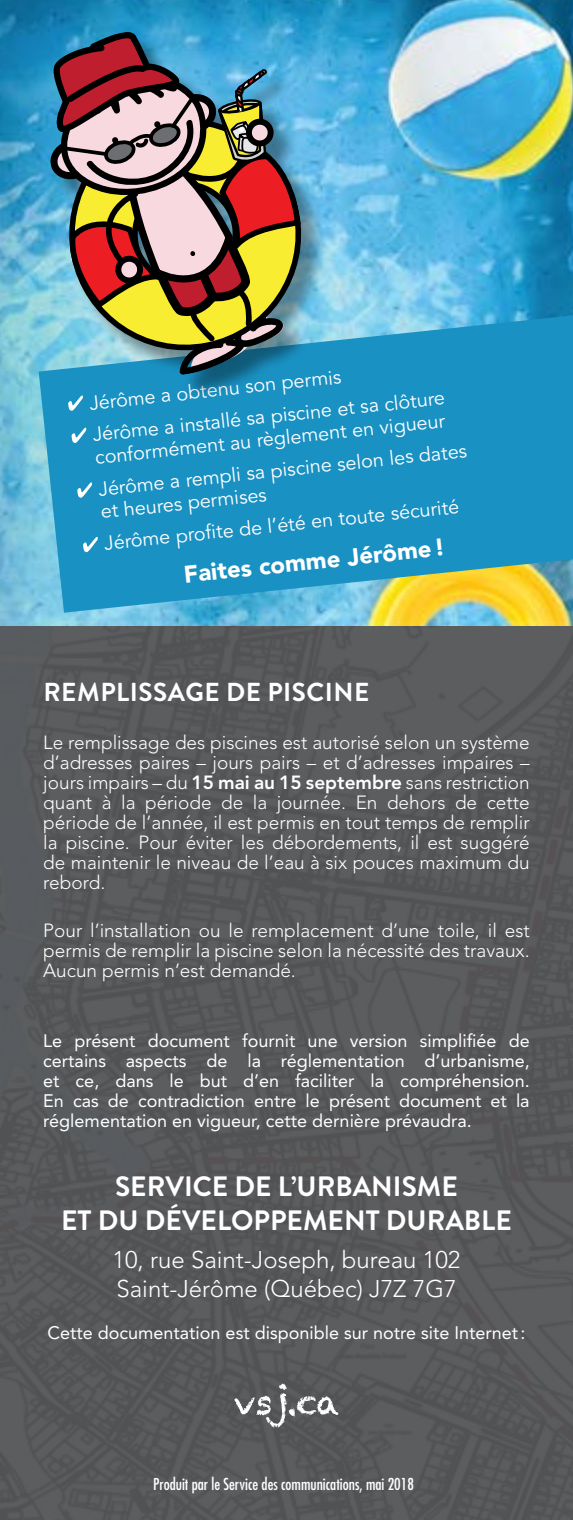
<style>
.page{position:relative;width:573px;height:1520px;background:#fff}
.page>*{position:absolute;margin:0;border:0;box-sizing:border-box;transform-origin:0 0}
.t1{font:700 28px "Brandon Grotesque";color:#fff}
.t2{font:700 26px "Brandon Grotesque";letter-spacing:.02em;color:#fff}
.t3{font:300 24px/28.8px "Avenir LT Std";color:#fff}
.t4{font:900 24px "Avenir LT Std";color:#fff}
.t5{font:19.8px/31.8px "Avenir LT Std";color:#fff}
.t6{font:300 19px/20px "Avenir LT Std";color:#fff;text-align:justify}
.t7{font:18px/20px "Avenir LT Std";color:#fff;text-align:justify}
.t8{font:condensed 16px "Futura";color:#fff}
.s1{font-weight:800}
</style>
<div class="page">
<img style="left:0;top:0;width:573px;height:621px">
<div style="left:0;top:621px;width:573px;height:898px;background:#585a5c"></div>
<svg style="left:234px;top:1383px;width:104px;height:44px;background:#727375"></svg>
<svg style="left:39px;top:315px;width:534px;height:297px;background:#2e99be"></svg>
<svg style="left:68px;top:399px;width:15px;height:12px"></svg>
<svg style="left:71px;top:427px;width:15px;height:16px"></svg>
<svg style="left:77px;top:482px;width:15px;height:16px"></svg>
<svg style="left:83px;top:537px;width:15px;height:15px"></svg>
<div style="left:54px;top:35px;width:272px;height:364px;background:#000;opacity:.38"></div>
<svg style="left:48px;top:29px;width:256px;height:346px;background:#838177"></svg>
<p class="t5" style="left:88px;top:387px;width:355px;rotate:-6deg">Jérôme a obtenu son permis<br>Jérôme a installé sa piscine et sa clôture</p>
<p class="t5" style="left:93px;top:442px;width:372px;rotate:-6deg">conformément au règlement en vigueur<br>Jérôme a rempli sa piscine selon les dates</p>
<p class="t5" style="left:99px;top:496px;width:358px;rotate:-6deg">et heures permises<br>Jérôme profi te de l’été en toute sécurité</p>
<p class="t4" style="left:182px;top:560px;width:264px;rotate:-6deg">Faites comme Jérôme!</p>
<h2 class="t2" style="left:43px;top:673px;width:17px">REMPLISSAGE</h2>
<h2 class="t2" style="left:226px;top:673px;width:145px">DE PISCINE</h2>
<p class="t6" style="left:43px;top:732px;width:488px">Le remplissage des piscines est autorisé selon un système d’adresses paires – jours pairs – et d’adresses impaires – jours impairs – du <span class="s1">15 mai au 15 septembre</span> sans restriction quant à la période de la journée. En dehors de cette période de l’année, il est permis en tout temps de remplir la piscine. Pour éviter les débordements, il est suggéré de maintenir le niveau de l’eau à six pouces maximum du rebord.</p>
<p class="t6" style="left:43px;top:920px;width:488px">Pour l’installation ou le remplacement d’une toile, il est permis de remplir la piscine selon la nécessité des travaux.<br>Aucun permis n’est demandé.</p>
<p class="t7" style="left:43px;top:1031px;width:488px">Le présent document fournit une version simplifiée de certains aspects de la réglementation d’urbanisme, et ce, dans le but d’en faciliter la compréhension.<br>En cas de contradiction entre le présent document et la réglementation en vigueur, cette dernière prévaudra.</p>
<h1 class="t1" style="left:115px;top:1166px;width:84px">SERVICE</h1>
<h1 class="t1" style="left:234px;top:1166px;width:137px">DE L’URBANISME</h1>
<h1 class="t1" style="left:61px;top:1200px;width:158px">ET DU DÉVELOPPEMENT</h1>
<h1 class="t1" style="left:386px;top:1200px;width:110px">DURABLE</h1>
<p class="t3" style="left:113px;top:1245px;width:349px">10, rue Saint-Joseph, bureau 102<br>Saint-Jérôme (Québec) J7Z 7G7</p>
<p class="t7" style="left:47px;top:1322px;width:479px">Cette documentation est disponible sur notre site Internet:</p>
<p class="t8" style="left:153px;top:1473px;width:262px">Produit par le Service des communications, mai 2018</p>
</div>
